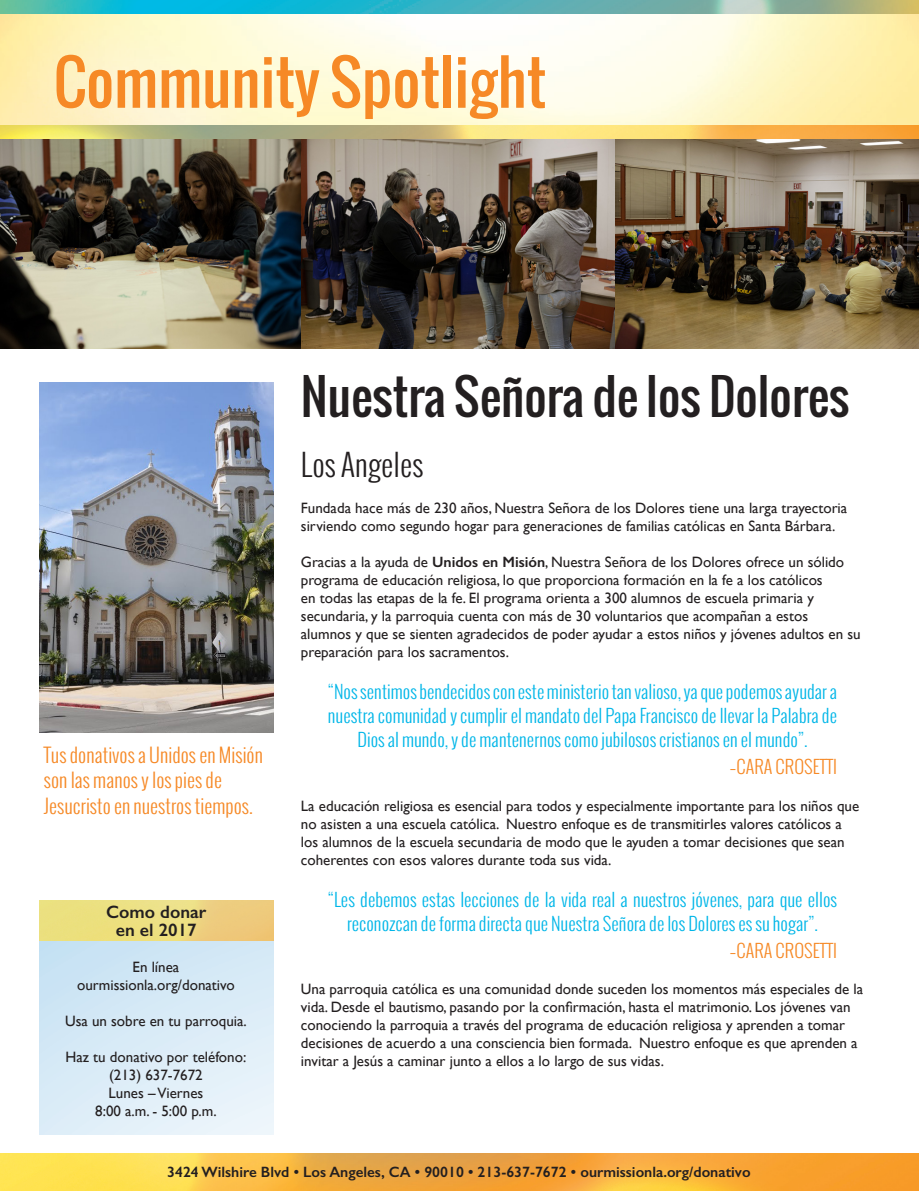
<style>
.page{position:relative;width:919px;height:1191px;background:#fff}
.page>*{position:absolute;margin:0;border:0;box-sizing:border-box;transform-origin:0 0}
.t1{font:60px "Oswald";color:#f68926}
.t2{font:48px "Oswald";color:#231f20}
.t3{font:300 30px "Oswald";color:#231f20}
.t4{font:300 19.5px/25.5px "Oswald";color:#f68926}
.Pull_Quote{font:300 18px/24px "Oswald";color:#00b6e8;text-align:center}
.Pull_Quotee{font:300 18px "Oswald";color:#f68926}
.Body_Text{font:600 18px "Gill Sans";color:#231f20}
.Body_Text-2{font:15px/18px "Gill Sans";color:#231f20}
.t5{font:600 15px "Gill Sans";color:#231f20}
.s1{font-weight:600}
</style>
<div class="page">
<img style="left:0;top:13px;width:919px;height:113px">
<img style="left:0;top:1153px;width:919px;height:37px">
<img style="left:0;top:126px;width:919px;height:222px">
<img style="left:39px;top:382px;width:234px;height:350px">
<img style="left:0;top:0;width:919px;height:13px">
<p class="t1" style="left:54px;top:37px;width:494px">Community Spotlight</p>
<p class="t4" style="left:44px;top:741px;width:221px">Tus donativos a Unidos en Misión son las manos y los pies de<br>Jesucristo en nuestros tiempos.</p>
<p class="Body_Text" style="left:106px;top:901px;width:102px">Como donar</p>
<p class="Body_Text" style="left:116px;top:919px;width:82px">en el 2017</p>
<p class="Body_Text-2" style="left:132px;top:957px;width:48px">En línea</p>
<p class="Body_Text-2" style="left:77px;top:975px;width:159px">ourmissionla.org/donativo</p>
<p class="Body_Text-2" style="left:65px;top:1011px;width:183px">Usa un sobre en tu parroquia.</p>
<p class="Body_Text-2" style="left:65px;top:1047px;width:182px">Haz tu donativo por teléfono:</p>
<p class="Body_Text-2" style="left:109px;top:1065px;width:95px">(213) 637-7672</p>
<p class="Body_Text-2" style="left:108px;top:1083px;width:96px">Lunes – Viernes</p>
<p class="Body_Text-2" style="left:95px;top:1101px;width:123px">8:00 a.m. - 5:00 p.m.</p>
<p class="t2" style="left:301px;top:360px;width:550px">Nuestra Señora de los Dolores</p>
<p class="t3" style="left:301px;top:444px;width:124px">Los Angeles</p>
<p class="Body_Text-2" style="left:301px;top:498px;width:548px">Fundada hace más de 230 años, Nuestra Señora de los Dolores tiene una larga trayectoria sirviendo como segundo hogar para generaciones de familias católicas en Santa Bárbara.</p>
<p class="Body_Text-2" style="left:301px;top:552px;width:561px">Gracias a la ayuda de <span class="s1">Unidos en Misión</span>, Nuestra Señora de los Dolores ofrece un sólido programa de educación religiosa, lo que proporciona formación en la fe a los católicos<br>en todas las etapas de la fe. El programa orienta a 300 alumnos de escuela primaria y secundaria, y la parroquia cuenta con más de 30 voluntarios que acompañan a estos alumnos y que se sienten agradecidos de poder ayudar a estos niños y jóvenes adultos en su preparación para los sacramentos.</p>
<p class="Pull_Quote" style="left:328px;top:679px;width:511px">“Nos sentimos bendecidos con este ministerio tan valioso, ya que podemos ayudar a nuestra comunidad y cumplir el mandato del Papa Francisco de llevar la Palabra de<br>Dios al mundo, y de mantenernos como jubilosos cristianos en el mundo”.</p>
<p class="Pull_Quotee" style="left:729px;top:754px;width:109px">–CARA CROSETTI</p>
<p class="Body_Text-2" style="left:301px;top:797px;width:560px">La educación religiosa es esencial para todos y especialmente importante para los niños que</p>
<p class="Body_Text-2" style="left:301px;top:815px;width:545px">no asisten a una escuela católica. Nuestro enfoque es de transmitirles valores católicos a los alumnos de la escuela secundaria de modo que le ayuden a tomar decisiones que sean coherentes con esos valores durante toda sus vida.</p>
<p class="Pull_Quote" style="left:328px;top:887px;width:510px">“Les debemos estas lecciones de la vida real a nuestros jóvenes, para que ellos reconozcan de forma directa que Nuestra Señora de los Dolores es su hogar”.</p>
<p class="Pull_Quotee" style="left:729px;top:938px;width:109px">–CARA CROSETTI</p>
<p class="Body_Text-2" style="left:301px;top:980px;width:563px">Una parroquia católica es una comunidad donde suceden los momentos más especiales de la vida. Desde el bautismo, pasando por la confirmación, hasta el matrimonio. Los jóvenes van conociendo la parroquia a través del programa de educación religiosa y aprenden a tomar decisiones de acuerdo a una consciencia bien formada. Nuestro enfoque es que aprenden a invitar a Jesús a caminar junto a ellos a lo largo de sus vidas.</p>
<p class="t5" style="left:167px;top:1162px;width:585px">3424 Wilshire Blvd • Los Angeles, CA • 90010 • 213-637-7672 • ourmissionla.org/donativo</p>
</div>
